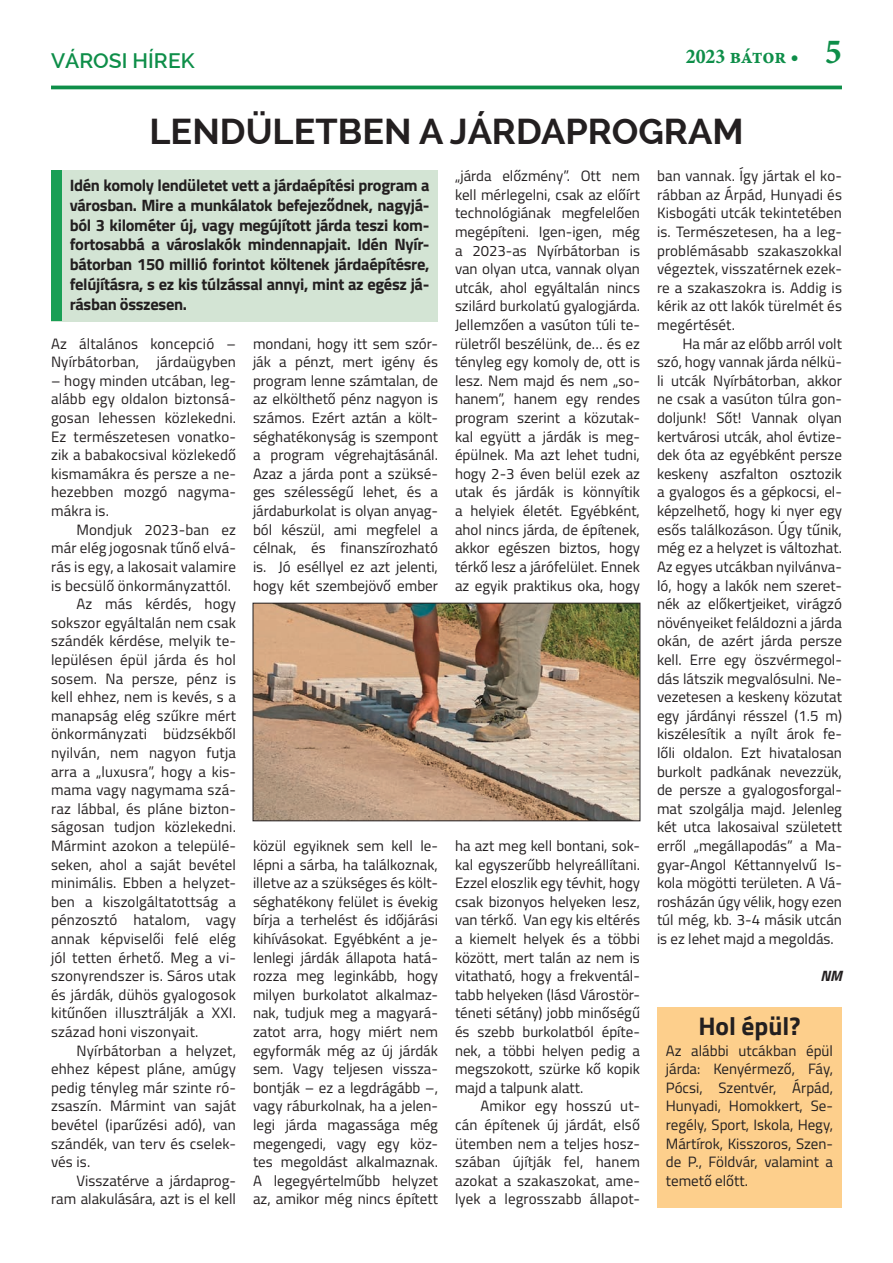
<style>
.page{position:relative;width:893px;height:1263px;background:#fff}
.page>*{position:absolute;margin:0;border:0;box-sizing:border-box;transform-origin:0 0}
.t1{font:700 36px "Raleway";color:#231f20}
.t2{font:700 25.5px "Titillium";color:#231f20}
.t3{font:600 21px "Raleway";color:#0e8e49}
.t4{font:21px "Minion Pro Bold Cn Capt";letter-spacing:-.005em;color:#0e8e49}
.t5{font:700 16.5px/19.8px "Titillium";letter-spacing:-.02em;color:#231f20;text-align:justify}
.t6{font:15px/18.6px "Titillium";letter-spacing:.01em;color:#231f20;text-align:justify}
.t7{font:italic 700 15px "Titillium";color:#231f20}
.s1{font-size:35.55px}
</style>
<div class="page">
<hr style="left:51px;top:86px;width:791px;height:3px;background:#0e8e49">
<div style="left:51px;top:170px;width:387px;height:151px;background:#d3e4d4"></div>
<div style="left:51px;top:171px;width:10px;height:150px;background:#199f55"></div>
<img style="left:255px;top:605px;width:383px;height:214px">
<div style="left:253px;top:603px;width:387px;height:218px;border:1px solid #231f20"></div>
<div style="left:657px;top:1007px;width:185px;height:200px;background:#fdcf8c"></div>
<h3 class="t3" style="left:51px;top:48px;width:145px">VÁROSI HÍREK</h3>
<h3 class="t4" style="left:686px;top:42px;width:158px">2023 bátor • <span class="s1">5</span></h3>
<h1 class="t1" style="left:149px;top:111px;width:596px">LENDÜLETBEN A JÁRDAPROGRAM</h1>
<p class="t5" style="left:70px;top:174px;width:361px">Idén komoly lendületet vett a járdaépítési program a városban. Mire a munkálatok befejeződnek, nagyjá&shy;ból 3 kilométer új, vagy megújított járda teszi kom&shy;fortosabbá a városlakók mindennapjait. Idén Nyír&shy;bátorban 150 millió forintot költenek járdaépítésre, felújításra, s ez kis túlzással annyi, mint az egész já&shy;rásban összesen.</p>
<p class="t6" style="left:51px;top:333px;width:186px">Az általános koncepció –<br>Nyírbátorban, járdaügyben</p>
<p class="t6" style="left:51px;top:371px;width:186px">– hogy minden utcában, leg&shy;alább egy oldalon biztonsá&shy;gosan lehessen közlekedni.<br>Ez természetesen vonatko&shy;zik a babakocsival közlekedő kismamákra és persze a ne&shy;hezebben mozgó nagyma&shy;mákra is.</p>
<p class="t6" style="left:77px;top:519px;width:161px">Mondjuk 2023-ban ez</p>
<p class="t6" style="left:51px;top:538px;width:186px">már elég jogosnak tűnő elvá-</p>
<p class="t6" style="left:51px;top:557px;width:186px">rás is egy, a lakosait valamire</p>
<p class="t6" style="left:51px;top:575px;width:181px">is becsülő önkormányzattól.</p>
<p class="t6" style="left:77px;top:594px;width:161px">Az más kérdés, hogy</p>
<p class="t6" style="left:51px;top:612px;width:186px">sokszor egyáltalán nem csak</p>
<p class="t6" style="left:51px;top:631px;width:186px">szándék kérdése, melyik te-</p>
<p class="t6" style="left:51px;top:650px;width:186px">lepülésen épül járda és hol</p>
<p class="t6" style="left:51px;top:668px;width:186px">sosem. Na persze, pénz is</p>
<p class="t6" style="left:51px;top:687px;width:186px">kell ehhez, nem is kevés, s a</p>
<p class="t6" style="left:51px;top:705px;width:186px">manapság elég szűkre mért</p>
<p class="t6" style="left:51px;top:724px;width:186px">önkormányzati büdzsékből</p>
<p class="t6" style="left:51px;top:743px;width:186px">nyilván, nem nagyon futja</p>
<p class="t6" style="left:51px;top:761px;width:186px">arra a „luxusra”, hogy a kis-</p>
<p class="t6" style="left:51px;top:780px;width:186px">mama vagy nagymama szá-</p>
<p class="t6" style="left:51px;top:798px;width:186px">raz lábbal, és pláne bizton-</p>
<p class="t6" style="left:51px;top:817px;width:186px">ságosan tudjon közlekedni.</p>
<p class="t6" style="left:51px;top:836px;width:186px">Mármint azokon a települé-</p>
<p class="t6" style="left:51px;top:854px;width:186px">seken, ahol a saját bevétel</p>
<p class="t6" style="left:51px;top:873px;width:186px">minimális. Ebben a helyzet-</p>
<p class="t6" style="left:51px;top:891px;width:186px">ben a kiszolgáltatottság a</p>
<p class="t6" style="left:51px;top:910px;width:186px">pénzosztó hatalom, vagy</p>
<p class="t6" style="left:51px;top:929px;width:186px">annak képviselői felé elég</p>
<p class="t6" style="left:51px;top:947px;width:186px">jól tetten érhető. Meg a vi-</p>
<p class="t6" style="left:51px;top:966px;width:186px">szonyrendszer is. Sáros utak</p>
<p class="t6" style="left:51px;top:984px;width:186px">és járdák, dühös gyalogosok</p>
<p class="t6" style="left:51px;top:1003px;width:186px">kitűnően illusztrálják a XXI.</p>
<p class="t6" style="left:51px;top:1022px;width:149px">század honi viszonyait.</p>
<p class="t6" style="left:77px;top:1040px;width:161px">Nyírbátorban a helyzet,</p>
<p class="t6" style="left:51px;top:1059px;width:186px">ehhez képest pláne, amúgy</p>
<p class="t6" style="left:51px;top:1077px;width:186px">pedig tényleg már szinte ró-</p>
<p class="t6" style="left:51px;top:1096px;width:186px">zsaszín. Mármint van saját</p>
<p class="t6" style="left:51px;top:1115px;width:186px">bevétel (iparűzési adó), van</p>
<p class="t6" style="left:51px;top:1133px;width:186px">szándék, van terv és cselek-</p>
<p class="t6" style="left:51px;top:1152px;width:41px">vés is.</p>
<p class="t6" style="left:77px;top:1170px;width:161px">Visszatérve a járdaprog-</p>
<p class="t6" style="left:51px;top:1189px;width:186px">ram alakulására, azt is el kell</p>
<p class="t6" style="left:253px;top:333px;width:186px">mondani, hogy itt sem szór&shy;ják a pénzt, mert igény és program lenne számtalan, de az elkölthető pénz nagyon is számos. Ezért aztán a költ&shy;séghatékonyság is szempont a program végrehajtásánál.<br>Azaz a járda pont a szüksé&shy;ges szélességű lehet, és a járdaburkolat is olyan anyag&shy;ból készül, ami megfelel a célnak, és finanszírozható is. Jó eséllyel ez azt jelenti, hogy két szembejövő ember</p>
<p class="t6" style="left:253px;top:836px;width:186px">közül egyiknek sem kell le&shy;lépni a sárba, ha találkoznak, illetve az a szükséges és költ&shy;séghatékony felület is évekig bírja a terhelést és időjárási kihívásokat. Egyébként a je&shy;lenlegi járdák állapota hatá&shy;rozza meg leginkább, hogy milyen burkolatot alkalmaz&shy;nak, tudjuk meg a magyará&shy;zatot arra, hogy miért nem egyformák még az új járdák sem. Vagy teljesen vissza&shy;bontják – ez a legdrágább –, vagy ráburkolnak, ha a jelen&shy;legi járda magassága még megengedi, vagy egy köz&shy;tes megoldást alkalmaznak.<br>A legegyértelműbb helyzet az, amikor még nincs épített</p>
<p class="t6" style="left:455px;top:166px;width:186px">„járda előzmény”. Ott nem kell mérlegelni, csak az előírt technológiának megfelelően megépíteni. Igen-igen, még a 2023-as Nyírbátorban is van olyan utca, vannak olyan utcák, ahol egyáltalán nincs szilárd burkolatú gyalogjárda.<br>Jellemzően a vasúton túli te&shy;rületről beszélünk, de… és ez tényleg egy komoly de, ott is lesz. Nem majd és nem „so&shy;hanem”, hanem egy rendes program szerint a közutak&shy;kal együtt a járdák is meg&shy;épülnek. Ma azt lehet tudni, hogy 2-3 éven belül ezek az utak és járdák is könnyítik a helyiek életét. Egyébként, ahol nincs járda, de építenek, akkor egészen biztos, hogy térkő lesz a járófelület. Ennek az egyik praktikus oka, hogy</p>
<p class="t6" style="left:455px;top:836px;width:186px">ha azt meg kell bontani, sok&shy;kal egyszerűbb helyreállítani.<br>Ezzel eloszlik egy tévhit, hogy csak bizonyos helyeken lesz, van térkő. Van egy kis eltérés a kiemelt helyek és a többi között, mert talán az nem is vitatható, hogy a frekventál&shy;tabb helyeken (lásd Várostör&shy;téneti sétány) jobb minőségű és szebb burkolatból építe&shy;nek, a többi helyen pedig a megszokott, szürke kő kopik majd a talpunk alatt.</p>
<p class="t6" style="left:455px;top:1096px;width:186px;text-indent:26px">Amikor egy hosszú ut&shy;cán építenek új járdát, első ütemben nem a teljes hos - szában újítják fel, hanem azokat a szakaszokat, ame&shy;lyek a legrosszabb állapot-</p>
<p class="t6" style="left:657px;top:166px;width:186px">ban vannak. Így jártak el ko&shy;rábban az Árpád, Hunyadi és Kisbogáti utcák tekintetében is. Természetesen, ha a leg&shy;problémásabb szakaszokkal végeztek, visszatérnek ezek&shy;re a szakaszokra is. Addig is kérik az ott lakók türelmét és megértését.</p>
<p class="t6" style="left:657px;top:333px;width:186px;text-indent:26px">Ha már az előbb arról volt szó, hogy vannak járda nélkü&shy;li utcák Nyírbátorban, akkor ne csak a vasúton túlra gon&shy;doljunk! Sőt! Vannak olyan kertvárosi utcák, ahol évtize&shy;dek óta az egyébként persze keskeny aszfalton osztozik a gyalogos és a gépkocsi, el&shy;képzelhető, hogy ki nyer egy esős találkozáson. Úgy tűnik, még ez a helyzet is változhat.<br>Az egyes utcákban nyilvánva&shy;ló, hogy a lakók nem szeret&shy;nék az előkertjeiket, virágzó növényeiket feláldozni a járda okán, de azért járda persze kell. Erre egy öszvérmegol&shy;dás látszik megvalósulni. Ne&shy;vezetesen a keskeny közutat egy járdányi résszel (1.5 m) kiszélesítik a nyílt árok fe&shy;lőli oldalon. Ezt hivatalosan burkolt padkának nevezzük, de persze a gyalogosforgal&shy;mat szolgálja majd. Jelenleg két utca lakosaival született erről „megállapodás” a Ma&shy;gyar-Angol Kéttannyelvű Is&shy;kola mögötti területen. A Vá&shy;rosházán úgy vélik, hogy ezen túl még, kb. 3-4 másik utcán is ez lehet majd a megoldás.</p>
<p class="t7" style="left:820px;top:964px;width:23px">NM</p>
<h2 class="t2" style="left:698px;top:1006px;width:104px">Hol épül?</h2>
<p class="t6" style="left:666px;top:1040px;width:169px">Az alábbi utcákban épül járda: Kenyérmező, Fáy, Pócsi, Szentvér, Árpád, Hunyadi, Homokkert, Se&shy;regély, Sport, Iskola, Hegy, Mártírok, Kisszoros, Szen&shy;de P., Földvár, valamint a temető előtt.</p>
</div>
